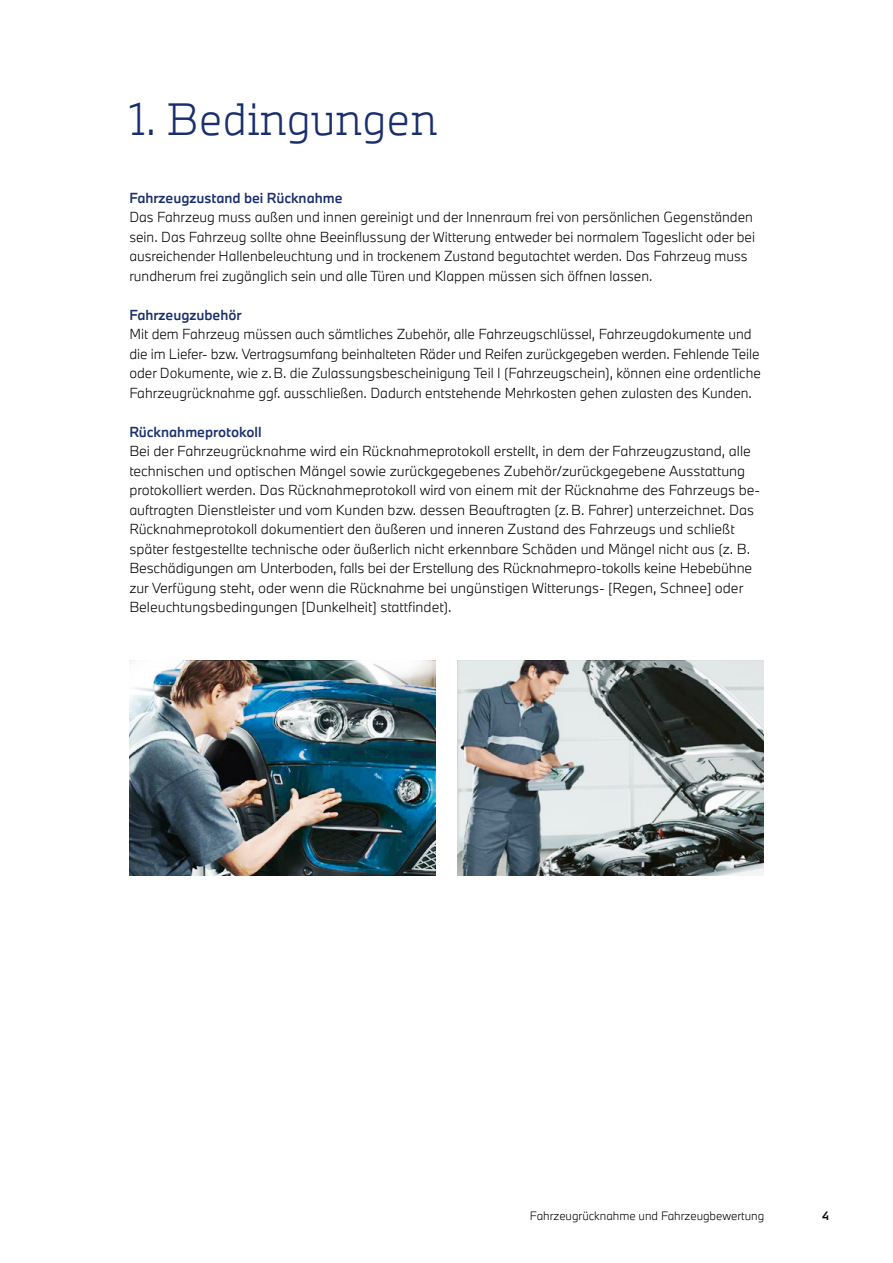
<style>
.page{position:relative;width:893px;height:1263px;background:#fff}
.page>*{position:absolute;margin:0;border:0;box-sizing:border-box;transform-origin:0 0}
.t1{font:300 42px "Alphabet Slab Pro";color:#192e6d}
.t2{font:300 13.5px/19.5px "Alphabet Sans Pro";color:#000}
.t3{font:500 13.5px "Alphabet Sans Pro";color:#192e6d}
.t4{font:300 11.25px "Alphabet Sans Pro";color:#000}
.t5{font:500 11.25px "Alphabet Sans Pro";color:#000}
</style>
<div class="page">
<img style="left:129px;top:661px;width:307px;height:215px">
<svg style="left:457px;top:661px;width:307px;height:215px;background:#8b9293"></svg>
<h1 class="t1" style="left:129px;top:90px;width:310px">1. Bedingungen</h1>
<p class="t3" style="left:129px;top:189px;width:215px">Fahrzeugzustand bei Rücknahme</p>
<p class="t2" style="left:129px;top:207px;width:627px">Das Fahrzeug muss außen und innen gereinigt und der Innenraum frei von persönlichen Gegenständen sein. Das Fahrzeug sollte ohne Beeinflussung der Witterung entweder bei normalem Tageslicht oder bei ausreichender Hallenbeleuchtung und in trockenem Zustand begutachtet werden. Das Fahrzeug muss rundherum frei zugänglich sein und alle Türen und Klappen müssen sich öffnen lassen.</p>
<p class="t3" style="left:129px;top:306px;width:114px">Fahrzeugzubehör</p>
<p class="t2" style="left:129px;top:324px;width:633px">Mit dem Fahrzeug müssen auch sämtliches Zubehör, alle Fahrzeugschlüssel, Fahrzeugdokumente und die im Liefer- bzw. Vertragsumfang beinhalteten Räder und Reifen zurückgegeben werden. Fehlende Teile oder Dokumente, wie z.B. die Zulassungsbescheinigung Teil I (Fahrzeugschein), können eine ordentliche Fahrzeugrücknahme ggf. ausschließen. Dadurch entstehende Mehrkosten gehen zulasten des Kunden.</p>
<p class="t3" style="left:129px;top:423px;width:134px">Rücknahmeprotokoll</p>
<p class="t2" style="left:129px;top:441px;width:632px">Bei der Fahrzeugrücknahme wird ein Rücknahmeprotokoll erstellt, in dem der Fahrzeugzustand, alle technischen und optischen Mängel sowie zurückgegebenes Zubehör/zurückgegebene Ausstattung protokolliert werden. Das Rücknahmeprotokoll wird von einem mit der Rücknahme des Fahrzeugs be&shy;auftragten Dienstleister und vom Kunden bzw. dessen Beauftragten (z.B. Fahrer) unterzeichnet. Das Rücknahmeprotokoll dokumentiert den äußeren und inneren Zustand des Fahrzeugs und schließt später festgestellte technische oder äußerlich nicht erkennbare Schäden und Mängel nicht aus (z. B.<br>Beschädigungen am Unterboden, falls bei der Erstellung des Rücknahmepro-tokolls keine Hebebühne zur Verfügung steht, oder wenn die Rücknahme bei ungünstigen Witterungs- [Regen, Schnee] oder Beleuchtungsbedingungen [Dunkelheit] stattfindet).</p>
<p class="t4" style="left:530px;top:1208px;width:236px">Fahrzeugrücknahme und Fahrzeugbewertung</p>
<p class="t5" style="left:822px;top:1208px;width:8px">4</p>
</div>
